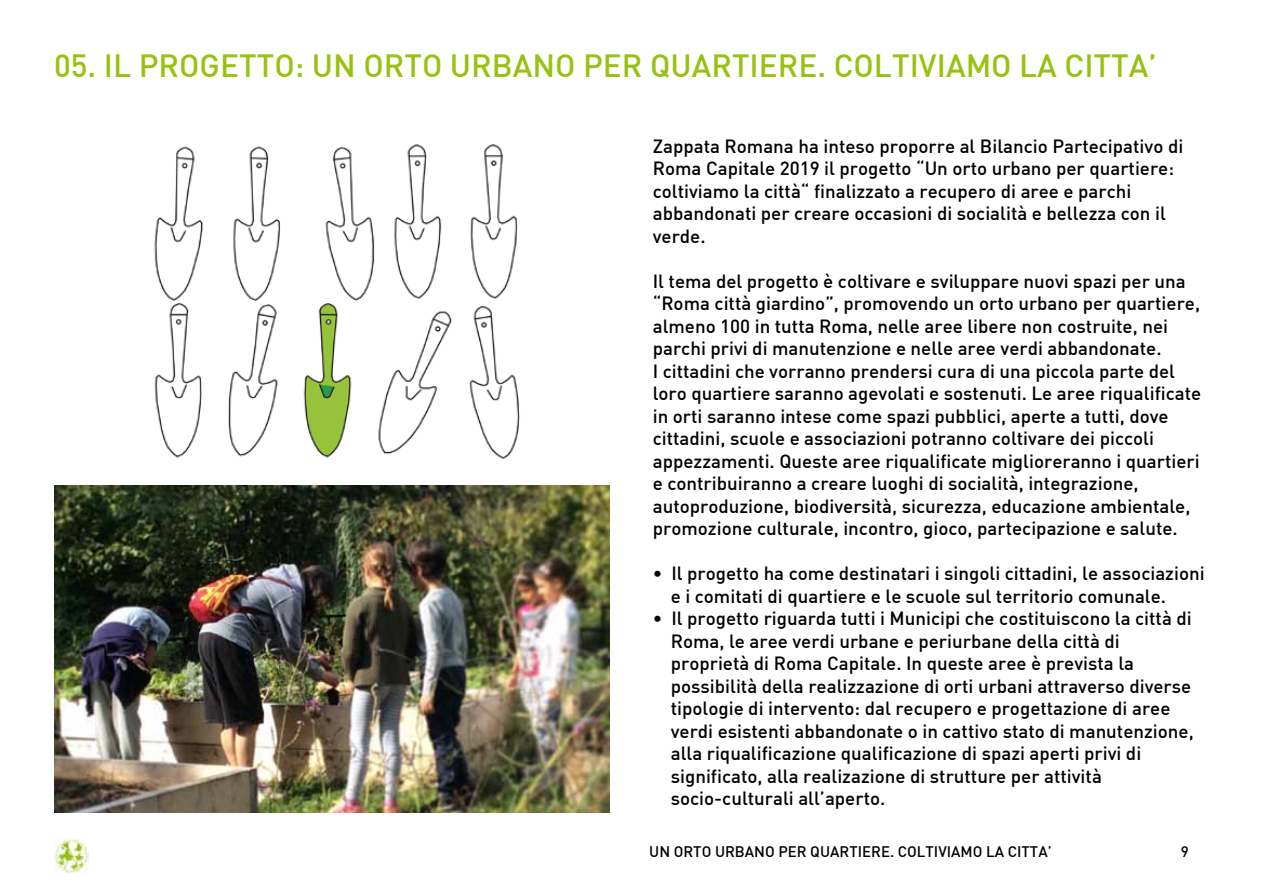
<style>
.page{position:relative;width:1263px;height:893px;background:#fff}
.page>*{position:absolute;margin:0;border:0;box-sizing:border-box;transform-origin:0 0}
.t1{font:500 31.5px "DIN";color:#98c112}
.t2{font:500 18.75px/22.5px "DIN";color:#000}
.t3{font:500 15px "DIN";color:#000}
</style>
<div class="page">
<img style="left:54px;top:839px;width:34px;height:34px">
<img style="left:55px;top:485px;width:554px;height:327px">
<img style="left:154px;top:144px;width:366px;height:316px">
<h1 class="t1" style="left:54px;top:45px;width:1104px">05. IL PROGETTO: UN ORTO URBANO PER QUARTIERE. COLTIVIAMO LA CITTA’</h1>
<p class="t2" style="left:653px;top:134px;width:532px">Zappata Romana ha inteso proporre al Bilancio Partecipativo di Roma Capitale 2019 il progetto “Un orto urbano per quartiere: coltiviamo la città“ finalizzato a recupero di aree e parchi abbandonati per creare occasioni di socialità e bellezza con il verde.</p>
<p class="t2" style="left:653px;top:269px;width:550px">Il tema del progetto è coltivare e sviluppare nuovi spazi per una “Roma città giardino”, promovendo un orto urbano per quartiere, almeno 100 in tutta Roma, nelle aree libere non costruite, nei parchi privi di manutenzione e nelle aree verdi abbandonate.<br>I cittadini che vorranno prendersi cura di una piccola parte del loro quartiere saranno agevolati e sostenuti. Le aree riqualificate in orti saranno intese come spazi pubblici, aperte a tutti, dove cittadini, scuole e associazioni potranno coltivare dei piccoli appezzamenti. Queste aree riqualificate miglioreranno i quartieri e contribuiranno a creare luoghi di socialità, integrazione, autoproduzione, biodiversità, sicurezza, educazione ambientale, promozione culturale, incontro, gioco, partecipazione e salute.</p>
<p class="t2" style="left:671px;top:561px;width:535px;text-indent:-18px">• Il progetto ha come destinatari i singoli cittadini, le associazioni e i comitati di quartiere e le scuole sul territorio comunale.</p>
<p class="t2" style="left:671px;top:606px;width:524px;text-indent:-18px">• Il progetto riguarda tutti i Municipi che costituiscono la città di Roma, le aree verdi urbane e periurbane della città di proprietà di Roma Capitale. In queste aree è prevista la possibilità della realizzazione di orti urbani attraverso diverse tipologie di intervento: dal recupero e progettazione di aree verdi esistenti abbandonate o in cattivo stato di manutenzione, alla riqualificazione qualificazione di spazi aperti privi di significato, alla realizazione di strutture per attività socio-culturali all’aperto.</p>
<p class="t3" style="left:649px;top:842px;width:404px">UN ORTO URBANO PER QUARTIERE. COLTIVIAMO LA CITTA’</p>
<p class="t3" style="left:1181px;top:842px;width:9px">9</p>
</div>
